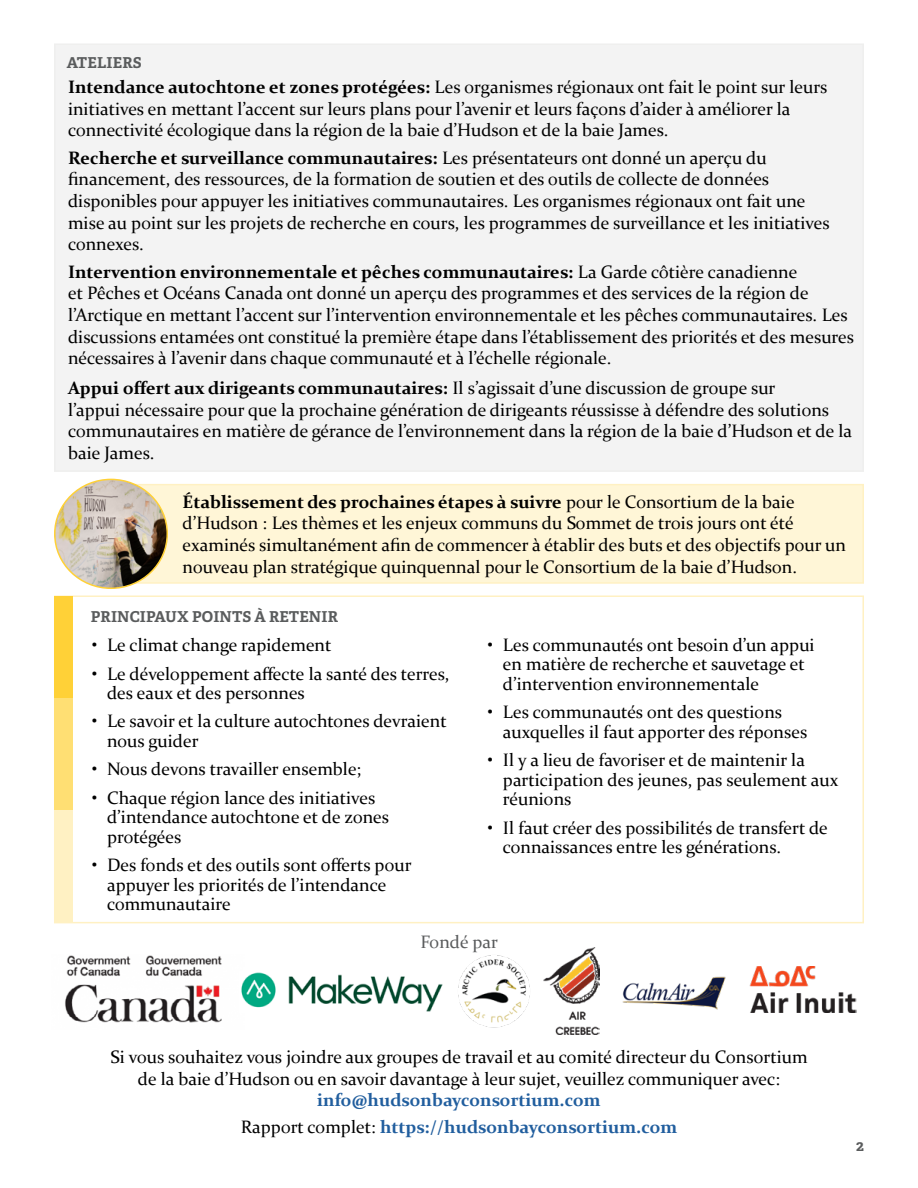
<style>
.page{position:relative;width:918px;height:1188px;background:#fff}
.page>*{position:absolute;margin:0;border:0;box-sizing:border-box;transform-origin:0 0}
.t1{font:18px/21.6px "Constantia";color:#000}
.t2{font:700 18px "Constantia";color:#215e9e}
.t3{font:18px "Constantia";color:#5a5c5d}
.t4{font:700 15px "Adelle";letter-spacing:.01em;color:#5a5c5d}
.s1{font-weight:700}
.s2{font-weight:400;color:#000}
</style>
<div class="page">
<img style="left:458px;top:955px;width:72px;height:73px">
<img style="left:750px;top:967px;width:106px;height:46px">
<img style="left:543px;top:947px;width:56px;height:87px">
<img style="left:622px;top:976px;width:104px;height:34px">
<div style="left:54px;top:596px;width:810px;height:327px;border:2px solid #fff1c3"></div>
<div style="left:54px;top:596px;width:18px;height:102px;background:#ffd137"></div>
<div style="left:54px;top:698px;width:18px;height:112px;background:#ffdf73"></div>
<div style="left:54px;top:810px;width:18px;height:113px;background:#fff1c3"></div>
<div style="left:54px;top:44px;width:810px;height:428px;background:#f3f3f3"></div>
<div style="left:126px;top:484px;width:738px;height:100px;background:#fff6d7;border:2px solid #fff1c3"></div>
<img style="left:55px;top:479px;width:112px;height:109px">
<div style="left:54px;top:479px;width:114px;height:110px;border:2px solid #ffd137;border-radius:50%"></div>
<img style="left:65px;top:955px;width:157px;height:68px">
<img style="left:241px;top:972px;width:202px;height:40px">
<p class="t4" style="left:67px;top:53px;width:76px">ATELIERS</p>
<p class="t1" style="left:68px;top:75px;width:761px"><span class="s1">Intendance autochtone et zones protégées:</span> Les organismes régionaux ont fait le point sur leurs initiatives en mettant l’accent sur leurs plans pour l’avenir et leurs façons d’aider à améliorer la connectivité écologique dans la région de la baie d’Hudson et de la baie James.</p>
<p class="t1" style="left:68px;top:146px;width:763px"><span class="s1">Recherche et surveillance communautaires:</span> Les présentateurs ont donné un aperçu du financement, des ressources, de la formation de soutien et des outils de collecte de données disponibles pour appuyer les initiatives communautaires. Les organismes régionaux ont fait une mise au point sur les projets de recherche en cours, les programmes de surveillance et les initiatives connexes.</p>
<p class="t1" style="left:68px;top:260px;width:788px"><span class="s1">Intervention environnementale et pêches communautaires:</span> La Garde côtière canadienne<br>et Pêches et Océans Canada ont donné un aperçu des programmes et des services de la région de l’Arctique en mettant l’accent sur l’intervention environnementale et les pêches communautaires. Les discussions entamées ont constitué la première étape dans l’établissement des priorités et des mesures nécessaires à l’avenir dans chaque communauté et à l’échelle régionale.</p>
<p class="t1" style="left:68px;top:376px;width:786px"><span class="s1">Appui offert aux dirigeants communautaires:</span> Il s’agissait d’une discussion de groupe sur<br>l’appui nécessaire pour que la prochaine génération de dirigeants réussisse à défendre des solutions communautaires en matière de gérance de l’environnement dans la région de la baie d’Hudson et de la baie James.</p>
<p class="t1" style="left:183px;top:490px;width:665px"><span class="s1">Établissement des prochaines étapes à suivre</span> pour le Consortium de la baie d’Hudson : Les thèmes et les enjeux communs du Sommet de trois jours ont été examinés simultanément afin de commencer à établir des buts et des objectifs pour un nouveau plan stratégique quinquennal pour le Consortium de la baie d’Hudson.</p>
<p class="t4" style="left:91px;top:607px;width:249px">PRINCIPAUX POINTS À RETENIR</p>
<p class="t1" style="left:92px;top:633px;width:241px">• Le climat change rapidement</p>
<p class="t1" style="left:107px;top:663px;width:344px;line-height:19.5px;text-indent:-15px">• Le développement affecte la santé des terres, des eaux et des personnes</p>
<p class="t1" style="left:107px;top:711px;width:341px;line-height:19.5px;text-indent:-15px">• Le savoir et la culture autochtones devraient nous guider</p>
<p class="t1" style="left:92px;top:758px;width:271px">• Nous devons travailler ensemble;</p>
<p class="t1" style="left:107px;top:787px;width:284px;line-height:19.5px;text-indent:-15px">• Chaque région lance des initiatives d’intendance autochtone et de zones protégées</p>
<p class="t1" style="left:107px;top:855px;width:306px;line-height:19.5px;text-indent:-15px">• Des fonds et des outils sont offerts pour appuyer les priorités de l’intendance communautaire</p>
<p class="t1" style="left:503px;top:634px;width:313px;line-height:19.5px;text-indent:-15px">• Les communautés ont besoin d’un appui en matière de recherche et sauvetage et d’intervention environnementale</p>
<p class="t1" style="left:503px;top:702px;width:306px;line-height:19.5px;text-indent:-15px">• Les communautés ont des questions auxquelles il faut apporter des réponses</p>
<p class="t1" style="left:503px;top:750px;width:337px;line-height:19.5px;text-indent:-15px">• Il y a lieu de favoriser et de maintenir la participation des jeunes, pas seulement aux réunions</p>
<p class="t1" style="left:503px;top:817px;width:326px;line-height:19.5px;text-indent:-15px">• Il faut créer des possibilités de transfert de connaissances entre les générations.</p>
<p class="t3" style="left:421px;top:930px;width:79px">Fondé par</p>
<p class="t1" style="left:111px;top:1045px;width:699px;text-align:center">Si vous souhaitez vous joindre aux groupes de travail et au comité directeur du Consortium de la baie d’Hudson ou en savoir davantage à leur sujet, veuillez communiquer avec:</p>
<p class="t2" style="left:317px;top:1088px;width:285px">info@hudsonbayconsortium.com</p>
<p class="t2" style="left:241px;top:1114px;width:438px"><span class="s2">Rapport complet:</span> https://hudsonbayconsortium.com</p>
<p class="t4" style="left:856px;top:1136px;width:9px">2</p>
</div>
